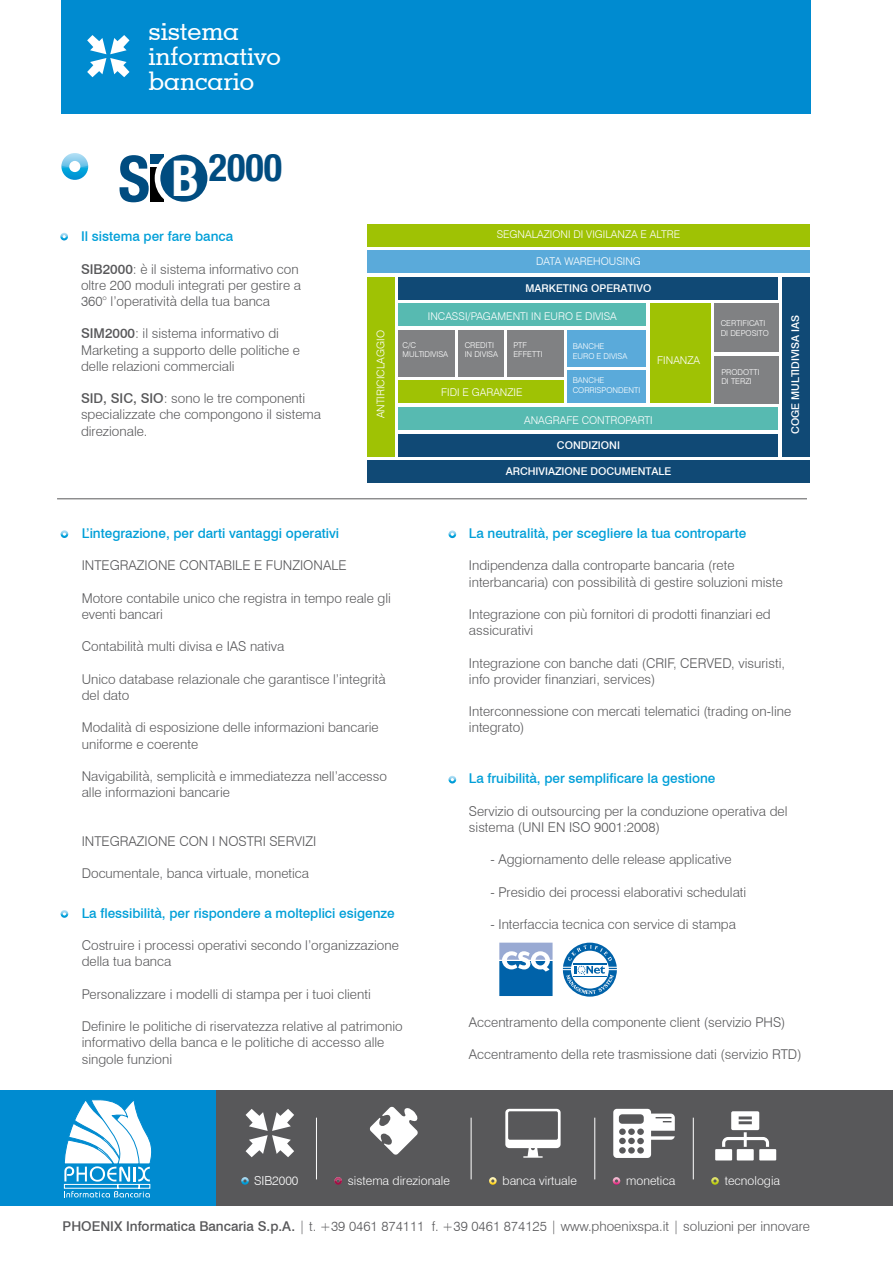
<style>
.page{position:relative;width:893px;height:1263px;background:#fff}
.page>*{position:absolute;margin:0;border:0;box-sizing:border-box;transform-origin:0 0}
.t1{font:700 condensed 63.6px "Helvetica Neue";color:#004c80;scale:.96 1}
.t2{font:700 condensed 38.1px "Helvetica Neue";color:#004c80}
.t3{font:500 25.65px/24.9px "Geometric Slab 703 BT";color:#fff}
.t4{font:300 13.5px/16.2px "Swiss 721 BT";color:#58585a}
.t5{font:500 13.5px "Swiss 721 BT";color:#009fd8}
.t6{font:300 12.3px "Swiss 721 BT";color:#fff}
.t7{font:300 10.65px "Swiss 721 BT";color:#fff}
.t8{font:500 10.65px "Swiss 721 BT";color:#fff}
.t9{font:300 7.95px/9.6px "Swiss 721 BT";color:#fff}
.s1{font-size:49.5px;color:#fff}
.s2{font-weight:500}
</style>
<div class="page">
<div style="left:61px;top:0;width:750px;height:113px;background:#008bd0"></div>
<div style="left:0;top:1090px;width:216px;height:116px;background:#008bd0"></div>
<svg style="left:87px;top:35px;width:42px;height:42px"></svg>
<svg style="left:64px;top:1191px;width:86px;height:6px"></svg>
<div style="left:64px;top:1184px;width:54px;height:4px;border:1px solid #fff"></div>
<div style="left:117px;top:1184px;width:23px;height:4px;border:1px solid #fff"></div>
<div style="left:139px;top:1184px;width:11px;height:4px;border:1px solid #fff"></div>
<svg style="left:64px;top:1099px;width:88px;height:83px"></svg>
<svg style="left:61px;top:153px;width:27px;height:27px"></svg>
<svg style="left:61px;top:530px;width:7px;height:8px"></svg>
<svg style="left:60px;top:233px;width:8px;height:7px"></svg>
<svg style="left:448px;top:776px;width:8px;height:7px"></svg>
<svg style="left:448px;top:530px;width:8px;height:8px"></svg>
<svg style="left:61px;top:910px;width:7px;height:8px"></svg>
<hr style="left:57px;top:498px;width:750px;height:1px;background:#58585a">
<div style="left:150px;top:155px;width:14px;height:9px;background:#004c80"></div>
<div style="left:150px;top:167px;width:14px;height:34px;background:#000"></div>
<div style="left:155px;top:149px;width:58px;height:58px;background:#fff;border-radius:50%"></div>
<div style="left:160px;top:155px;width:47px;height:47px;background:#004c80;border-radius:50%"></div>
<svg style="left:499px;top:943px;width:54px;height:53px;background:#5591c3"></svg>
<svg style="left:563px;top:943px;width:54px;height:54px"></svg>
<div style="left:367px;top:277px;width:28px;height:180px;background:#9fc204"></div>
<div style="left:367px;top:224px;width:442px;height:22px;background:#9fc204"></div>
<div style="left:367px;top:250px;width:442px;height:23px;background:#5aaada"></div>
<div style="left:398px;top:277px;width:380px;height:23px;background:#104975"></div>
<div style="left:782px;top:277px;width:27px;height:180px;background:#104975"></div>
<div style="left:398px;top:303px;width:248px;height:23px;background:#57bab1"></div>
<div style="left:650px;top:303px;width:60px;height:100px;background:#9fc204"></div>
<div style="left:714px;top:303px;width:64px;height:49px;background:#808183"></div>
<div style="left:714px;top:356px;width:64px;height:47px;background:#808183"></div>
<div style="left:398px;top:380px;width:166px;height:23px;background:#9fc204"></div>
<div style="left:398px;top:407px;width:380px;height:23px;background:#57bab1"></div>
<div style="left:398px;top:434px;width:380px;height:23px;background:#104975"></div>
<div style="left:367px;top:460px;width:442px;height:23px;background:#104975"></div>
<div style="left:398px;top:331px;width:57px;height:46px;background:#808183"></div>
<div style="left:508px;top:331px;width:56px;height:46px;background:#808183"></div>
<div style="left:568px;top:330px;width:78px;height:37px;background:#5aaada"></div>
<div style="left:568px;top:371px;width:78px;height:32px;background:#5aaada"></div>
<div style="left:458px;top:331px;width:46px;height:46px;background:#808183"></div>
<div style="left:216px;top:1090px;width:677px;height:116px;background:#58585a"></div>
<hr style="left:316px;top:1118px;width:1px;height:61px;background:#fff">
<hr style="left:471px;top:1118px;width:1px;height:61px;background:#fff">
<hr style="left:594px;top:1118px;width:1px;height:61px;background:#fff">
<hr style="left:693px;top:1118px;width:1px;height:61px;background:#fff">
<svg style="left:246px;top:1109px;width:48px;height:48px"></svg>
<svg style="left:241px;top:1177px;width:8px;height:8px"></svg>
<svg style="left:489px;top:1177px;width:8px;height:8px"></svg>
<svg style="left:505px;top:1109px;width:56px;height:49px"></svg>
<svg style="left:613px;top:1177px;width:7px;height:8px"></svg>
<svg style="left:613px;top:1109px;width:62px;height:49px"></svg>
<div style="left:759px;top:1149px;width:17px;height:11px;background:#fff"></div>
<div style="left:715px;top:1149px;width:17px;height:11px;background:#fff"></div>
<div style="left:737px;top:1149px;width:17px;height:11px;background:#fff"></div>
<svg style="left:722px;top:1111px;width:47px;height:36px"></svg>
<svg style="left:711px;top:1177px;width:8px;height:8px"></svg>
<svg style="left:370px;top:1106px;width:48px;height:49px"></svg>
<svg style="left:334px;top:1177px;width:8px;height:8px"></svg>
<p class="t3" style="left:148px;top:18px;width:134px">sistema informativo bancario</p>
<p class="t1" style="left:118px;top:140px;width:35px">S</p>
<p class="t2" style="left:172px;top:145px;width:112px"><span class="s1">B</span> 2000</p>
<p class="t5" style="left:81px;top:228px;width:154px">Il sistema per fare banca</p>
<p class="t4" style="left:81px;top:261px;width:222px"><span class="s2">SIB2000</span>: è il sistema informativo con oltre 200 moduli integrati per gestire a<br>360° l’operatività della tua banca</p>
<p class="t4" style="left:81px;top:325px;width:220px"><span class="s2">SIM2000</span>: il sistema informativo di<br>Marketing a supporto delle politiche e delle relazioni commerciali</p>
<p class="t4" style="left:81px;top:390px;width:241px"><span class="s2">SID, SIC, SIO</span>: sono le tre componenti specializzate che compongono il sistema direzionale.</p>
<p class="t7" style="left:374px;top:418px;width:89px;rotate:-90deg">ANTIRICICLAGGIO</p>
<p class="t7" style="left:497px;top:228px;width:185px">SEGNALAZIONI DI VIGILANZA E ALTRE</p>
<p class="t7" style="left:536px;top:255px;width:106px">DATA WAREHOUSING</p>
<p class="t8" style="left:526px;top:282px;width:127px">MARKETING OPERATIVO</p>
<p class="t7" style="left:428px;top:309px;width:190px">INCASSI/PAGAMENTI IN EURO E DIVISA</p>
<p class="t9" style="left:403px;top:340px;width:47px">C/C<br>MULTIDIVISA</p>
<p class="t9" style="left:465px;top:340px;width:35px">CREDITI<br>IN DIVISA</p>
<p class="t9" style="left:513px;top:340px;width:31px">PTF<br>EFFETTI</p>
<p class="t9" style="left:573px;top:341px;width:56px">BANCHE<br>EURO E DIVISA</p>
<p class="t7" style="left:441px;top:386px;width:83px">FIDI E GARANZIE</p>
<p class="t9" style="left:573px;top:376px;width:69px">BANCHE<br>CORRISPONDENTI</p>
<p class="t7" style="left:657px;top:354px;width:44px">FINANZA</p>
<p class="t7" style="left:524px;top:414px;width:130px">ANAGRAFE CONTROPARTI</p>
<p class="t8" style="left:557px;top:438px;width:64px">CONDIZIONI</p>
<p class="t8" style="left:506px;top:465px;width:167px">ARCHIVIAZIONE DOCUMENTALE</p>
<p class="t9" style="left:721px;top:318px;width:50px">CERTIFICATI<br>DI DEPOSITO</p>
<p class="t9" style="left:721px;top:367px;width:40px">PRODOTTI<br>DI TERZI</p>
<p class="t8" style="left:789px;top:434px;width:121px;rotate:-90deg">COGE MULTIDIVISA IAS</p>
<p class="t5" style="left:82px;top:525px;width:259px">L’integrazione, per darti vantaggi operativi</p>
<p class="t4" style="left:82px;top:557px;width:266px">INTEGRAZIONE CONTABILE E FUNZIONALE</p>
<p class="t4" style="left:82px;top:590px;width:311px">Motore contabile unico che registra in tempo reale gli eventi bancari</p>
<p class="t4" style="left:82px;top:638px;width:204px">Contabilità multi divisa e IAS nativa</p>
<p class="t4" style="left:82px;top:671px;width:305px">Unico database relazionale che garantisce l’integrità del dato</p>
<p class="t4" style="left:82px;top:719px;width:298px">Modalità di esposizione delle informazioni bancarie uniforme e coerente</p>
<p class="t4" style="left:82px;top:768px;width:307px">Navigabilità, semplicità e immediatezza nell’accesso alle informazioni bancarie</p>
<p class="t4" style="left:82px;top:833px;width:236px">INTEGRAZIONE CON I NOSTRI SERVIZI</p>
<p class="t4" style="left:82px;top:865px;width:229px">Documentale, banca virtuale, monetica</p>
<p class="t5" style="left:82px;top:905px;width:314px">La flessibilità, per rispondere a molteplici esigenze</p>
<p class="t4" style="left:82px;top:937px;width:319px">Costruire i processi operativi secondo l’organizzazione della tua banca</p>
<p class="t4" style="left:82px;top:986px;width:291px">Personalizzare i modelli di stampa per i tuoi clienti</p>
<p class="t4" style="left:82px;top:1018px;width:322px">Definire le politiche di riservatezza relative al patrimonio informativo della banca e le politiche di accesso alle singole funzioni</p>
<p class="t5" style="left:469px;top:525px;width:279px">La neutralità, per scegliere la tua controparte</p>
<p class="t4" style="left:469px;top:557px;width:316px">Indipendenza dalla controparte bancaria (rete interbancaria) con possibilità di gestire soluzioni miste</p>
<p class="t4" style="left:469px;top:606px;width:303px">Integrazione con più fornitori di prodotti finanziari ed assicurativi</p>
<p class="t4" style="left:469px;top:655px;width:318px">Integrazione con banche dati (CRIF, CERVED, visuristi, info provider finanziari, services)</p>
<p class="t4" style="left:469px;top:703px;width:324px">Interconnessione con mercati telematici (trading on-line integrato)</p>
<p class="t5" style="left:469px;top:770px;width:248px">La fruibilità, per semplificare la gestione</p>
<p class="t4" style="left:469px;top:803px;width:320px">Servizio di outsourcing per la conduzione operativa del sistema (UNI EN ISO 9001:2008)</p>
<p class="t4" style="left:490px;top:851px;width:243px">- Aggiornamento delle release applicative</p>
<p class="t4" style="left:490px;top:884px;width:257px">- Presidio dei processi elaborativi schedulati</p>
<p class="t4" style="left:490px;top:916px;width:247px">- Interfaccia tecnica con service di stampa</p>
<p class="t4" style="left:469px;top:1013px;width:318px">Accentramento della componente client (servizio PHS)</p>
<p class="t4" style="left:469px;top:1046px;width:334px">Accentramento della rete trasmissione dati (servizio RTD)</p>
<p class="t6" style="left:254px;top:1173px;width:46px">SIB2000</p>
<p class="t6" style="left:348px;top:1173px;width:104px">sistema direzionale</p>
<p class="t6" style="left:503px;top:1173px;width:76px">banca virtuale</p>
<p class="t6" style="left:626px;top:1173px;width:51px">monetica</p>
<p class="t6" style="left:725px;top:1173px;width:57px">tecnologia</p>
<p class="t4" style="left:63px;top:1218px;width:749px"><span class="s2">PHOENIX Informatica Bancaria S.p.A.</span> | t. +39 0461 874111 f. +39 0461 874125 | www.phoenixspa.it | soluzioni per innovare</p>
</div>
